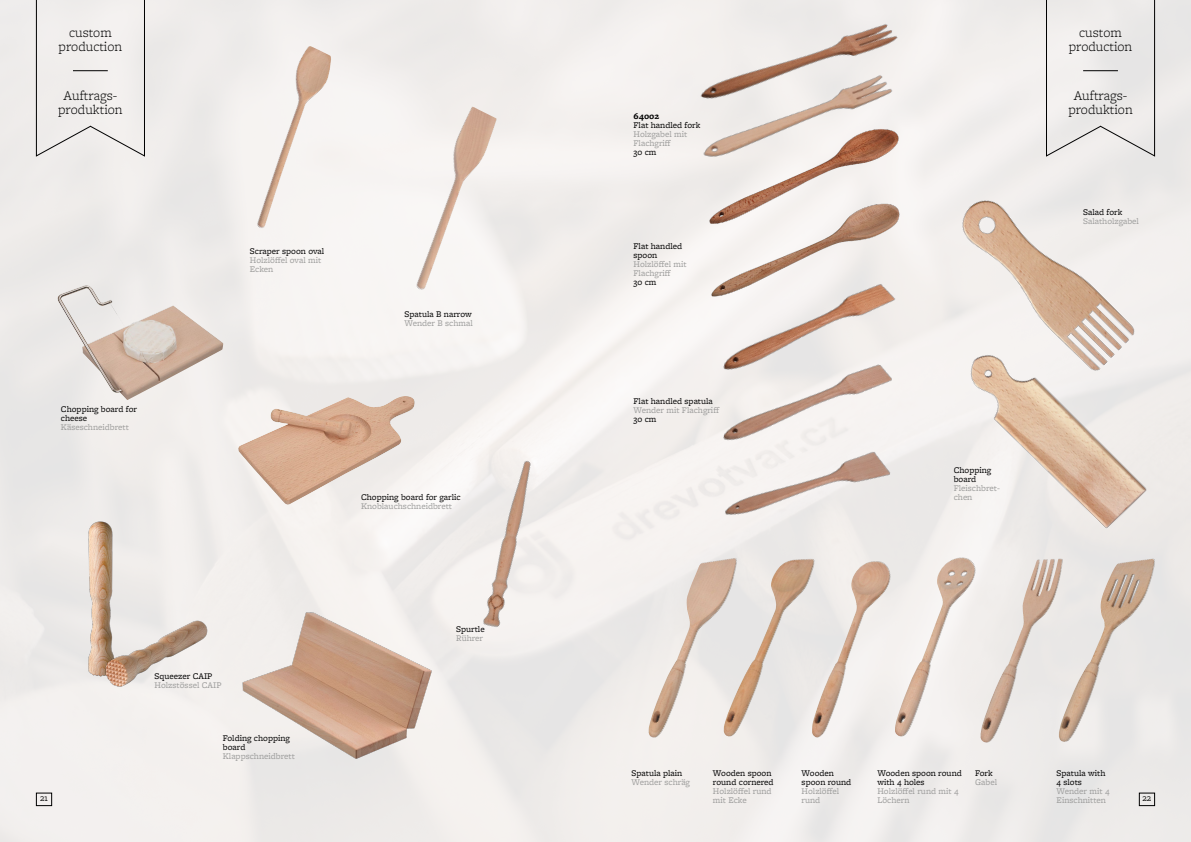
<style>
.page{position:relative;width:1191px;height:842px;background:#f2efed}
.page>*{position:absolute;margin:0;border:0;box-sizing:border-box;transform-origin:0 0}
.t1{font:300 14px/14px "Freight Micro Pro";color:#000;text-align:center}
.t2{font:9.5px "Freight Macro Pro";color:#000}
.t3{font:9px/9px "Freight Micro Pro";color:#9d9d9c}
.t4{font:9px/9px "Freight Micro Pro";color:#000}
.t5{font:700 9px "Freight Micro Pro";color:#000}
</style>
<div class="page">
<img style="left:723px;top:347px;width:169px;height:36px">
<img style="left:723px;top:383px;width:168px;height:132px">
<img style="left:708px;top:268px;width:187px;height:79px">
<img style="left:709px;top:174px;width:191px;height:94px">
<img style="left:242px;top:612px;width:190px;height:147px">
<img style="left:238px;top:396px;width:177px;height:110px">
<img style="left:55px;top:285px;width:168px;height:115px">
<img style="left:472px;top:456px;width:72px;height:171px">
<img style="left:80px;top:521px;width:33px;height:156px">
<img style="left:105px;top:619px;width:103px;height:68px">
<img style="left:648px;top:560px;width:74px;height:178px">
<img style="left:815px;top:561px;width:76px;height:177px">
<img style="left:722px;top:558px;width:93px;height:179px">
<img style="left:962px;top:174px;width:178px;height:151px">
<img style="left:971px;top:325px;width:190px;height:218px">
<img style="left:257px;top:46px;width:74px;height:182px">
<img style="left:895px;top:557px;width:81px;height:180px">
<img style="left:980px;top:559px;width:78px;height:184px">
<img style="left:416px;top:107px;width:81px;height:183px">
<img style="left:1058px;top:558px;width:97px;height:184px">
<div style="left:36px;top:793px;width:16px;height:13px;border:1px solid #000"></div>
<div style="left:1139px;top:793px;width:16px;height:13px;border:1px solid #000"></div>
<svg style="left:36px;top:0;width:109px;height:157px"></svg>
<svg style="left:1046px;top:0;width:109px;height:157px"></svg>
<hr style="left:73px;top:70px;width:35px;height:1px;background:#000">
<hr style="left:1083px;top:70px;width:35px;height:1px;background:#000">
<img style="left:701px;top:24px;width:198px;height:150px">
<h1 class="t1" style="left:59px;top:25px;width:65px">custom production</h1>
<h1 class="t1" style="left:58px;top:88px;width:66px">Auftrags&shy;produktion</h1>
<p class="t4" style="left:61px;top:404px;width:78px">Chopping board for cheese</p>
<p class="t3" style="left:61px;top:422px;width:69px">Käseschneidbrett</p>
<p class="t4" style="left:250px;top:247px;width:76px">Scraper spoon oval</p>
<p class="t3" style="left:250px;top:256px;width:73px">Holzlöffel oval mit<br>Ecken</p>
<p class="t4" style="left:404px;top:309px;width:69px">Spatula B narrow</p>
<p class="t3" style="left:404px;top:318px;width:70px">Wender B schmal</p>
<p class="t4" style="left:361px;top:492px;width:101px">Chopping board for garlic</p>
<p class="t3" style="left:361px;top:501px;width:92px">Knoblauchschneidbrett</p>
<p class="t4" style="left:155px;top:671px;width:59px">Squeezer CAIP</p>
<p class="t3" style="left:155px;top:680px;width:68px">Holzstössel CAIP</p>
<p class="t4" style="left:223px;top:733px;width:69px">Folding chopping board</p>
<p class="t3" style="left:223px;top:751px;width:73px">Klappschneidbrett</p>
<p class="t4" style="left:456px;top:624px;width:30px">Spurtle</p>
<p class="t3" style="left:456px;top:633px;width:28px">Rührer</p>
<p class="t5" style="left:633px;top:110px;width:27px">64002</p>
<p class="t4" style="left:633px;top:120px;width:68px">Flat handled fork</p>
<p class="t3" style="left:633px;top:129px;width:55px">Holzgabel mit<br>Flachgriff</p>
<p class="t4" style="left:633px;top:147px;width:24px">30 cm</p>
<p class="t4" style="left:633px;top:241px;width:50px">Flat handled spoon</p>
<p class="t3" style="left:633px;top:259px;width:55px">Holzlöffel mit<br>Flachgriff</p>
<p class="t4" style="left:633px;top:277px;width:24px">30 cm</p>
<p class="t4" style="left:633px;top:396px;width:81px">Flat handled spatula</p>
<p class="t3" style="left:633px;top:405px;width:88px">Wender mit Flachgriff</p>
<p class="t4" style="left:633px;top:414px;width:24px">30 cm</p>
<h1 class="t1" style="left:1068px;top:25px;width:65px">custom production</h1>
<h1 class="t1" style="left:1068px;top:88px;width:66px">Auftrags&shy;produktion</h1>
<p class="t4" style="left:1083px;top:207px;width:41px">Salad fork</p>
<p class="t3" style="left:1083px;top:216px;width:57px">Salatholzgabel</p>
<p class="t4" style="left:953px;top:465px;width:39px">Chopping board</p>
<p class="t3" style="left:953px;top:483px;width:48px">Fleischbret&shy;chen</p>
<p class="t4" style="left:631px;top:768px;width:52px">Spatula plain</p>
<p class="t3" style="left:631px;top:777px;width:60px">Wender schräg</p>
<p class="t4" style="left:801px;top:768px;width:51px">Wooden spoon round</p>
<p class="t3" style="left:801px;top:786px;width:39px">Holzlöffel rund</p>
<p class="t4" style="left:713px;top:768px;width:62px">Wooden spoon round cornered</p>
<p class="t3" style="left:713px;top:786px;width:60px">Holzlöffel rund mit Ecke</p>
<p class="t4" style="left:975px;top:768px;width:19px">Fork</p>
<p class="t3" style="left:975px;top:777px;width:23px">Gabel</p>
<p class="t4" style="left:877px;top:768px;width:86px">Wooden spoon round with 4 holes</p>
<p class="t3" style="left:877px;top:786px;width:83px">Holzlöffel rund mit 4<br>Löchern</p>
<p class="t4" style="left:1056px;top:768px;width:50px">Spatula with<br>4 slots</p>
<p class="t3" style="left:1056px;top:786px;width:54px">Wender mit 4<br>Einschnitten</p>
<p class="t2" style="left:40px;top:791px;width:9px">21</p>
<p class="t2" style="left:1142px;top:791px;width:10px">22</p>
</div>
